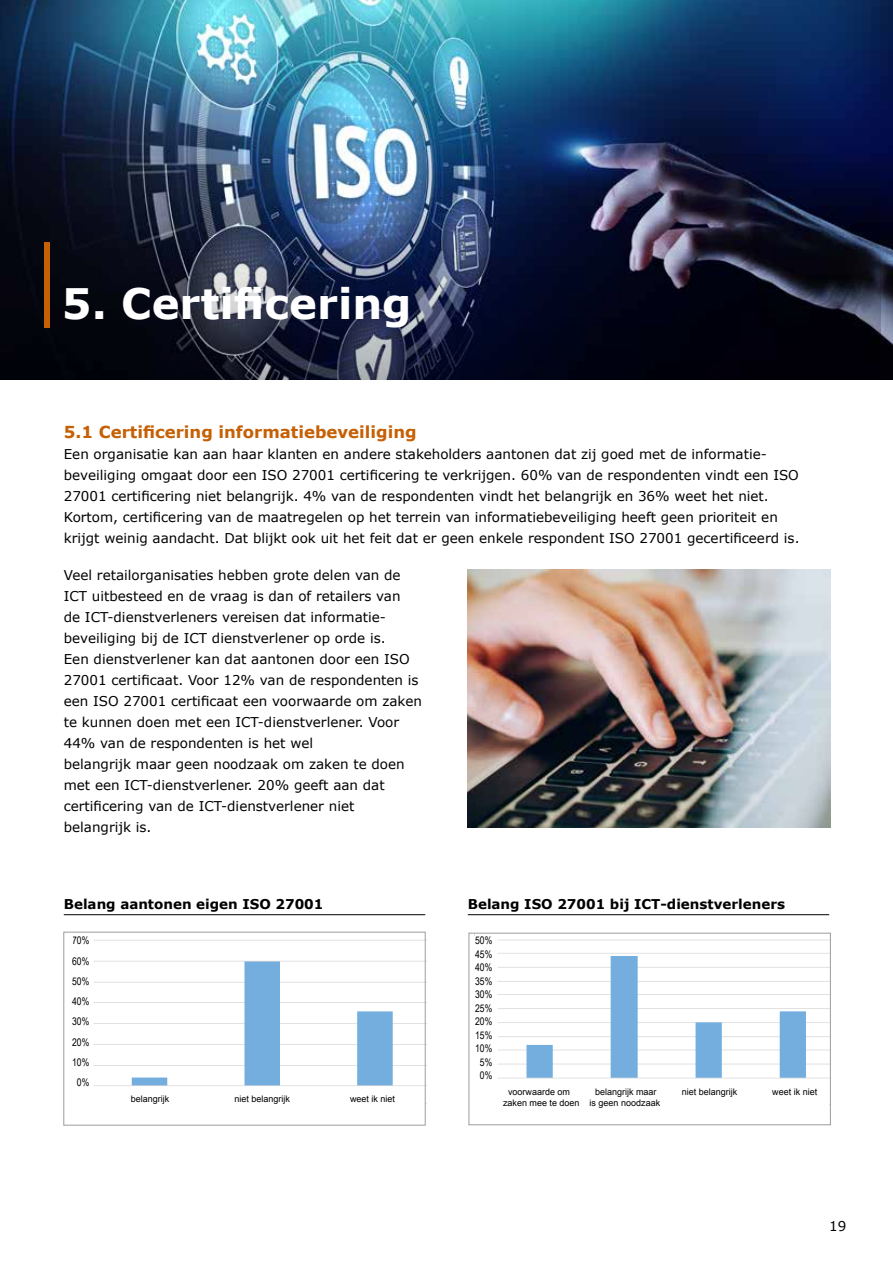
<style>
.page{position:relative;width:893px;height:1263px;background:#fff}
.page>*{position:absolute;margin:0;border:0;box-sizing:border-box;transform-origin:0 0}
.t1{font:700 42px "Verdana";color:#fff}
.t2{font:700 16.5px "Verdana";color:#c66005}
.t3{font:13.5px/21px "Verdana";color:#000}
.t4{font:700 13.5px "Verdana";color:#000}
.t5{font:10.5px/13.5px "Arial Narrow";color:#000;text-align:center}
.t6{font:9px "Arial";color:#000}
</style>
<div class="page">
<img style="left:0;top:0;width:893px;height:379px">
<img style="left:0;top:140px;width:880px;height:239px">
<div style="left:45px;top:242px;width:5px;height:85px;background:#c66005"></div>
<img style="left:497px;top:939px;width:332px;height:140px">
<div style="left:469px;top:933px;width:362px;height:192px;border:1px solid #9d9d9c"></div>
<hr style="left:468px;top:914px;width:361px;height:1px;background:#000">
<img style="left:468px;top:570px;width:363px;height:257px">
<img style="left:93px;top:940px;width:331px;height:146px">
<hr style="left:64px;top:914px;width:361px;height:1px;background:#000">
<div style="left:63px;top:932px;width:363px;height:193px;border:1px solid #9d9d9c"></div>
<h1 class="t1" style="left:62px;top:276px;width:351px">5. Certificering</h1>
<p class="t2" style="left:64px;top:421px;width:354px">5.1 Certificering informatiebeveiliging</p>
<p class="t3" style="left:64px;top:443px;width:737px">Een organisatie kan aan haar klanten en andere stakeholders aantonen dat zij goed met de informatie&shy;beveiliging omgaat door een ISO 27001 certificering te verkrijgen. 60% van de respondenten vindt een ISO 27001 certificering niet belangrijk. 4% van de respondenten vindt het belangrijk en 36% weet het niet.<br>Kortom, certificering van de maatregelen op het terrein van informatiebeveiliging heeft geen prioriteit en krijgt weinig aandacht. Dat blijkt ook uit het feit dat er geen enkele respondent ISO 27001 gecertificeerd is.</p>
<p class="t3" style="left:64px;top:564px;width:360px">Veel retailorganisaties hebben grote delen van de ICT uitbesteed en de vraag is dan of retailers van<br>de ICT-dienstverleners vereisen dat informatie&shy;beveiliging bij de ICT dienstverlener op orde is.<br>Een dienstverlener kan dat aantonen door een ISO 27001 certificaat. Voor 12% van de respondenten is een ISO 27001 certificaat een voorwaarde om zaken te kunnen doen met een ICT-dienstverlener. Voor 44% van de respondenten is het wel<br>belangrijk maar geen noodzaak om zaken te doen met een ICT-dienstverlener. 20% geeft aan dat certificering van de ICT-dienstverlener niet belangrijk is.</p>
<p class="t4" style="left:64px;top:896px;width:261px">Belang aantonen eigen ISO 27001</p>
<p class="t5" style="left:72px;top:930px;width:19px;line-height:20.2px">70%<br>60%<br>50%<br>40%<br>30%<br>20%<br>10%<br>0%</p>
<p class="t6" style="left:131px;top:1093px;width:40px">belangrijk</p>
<p class="t6" style="left:234px;top:1093px;width:57px">niet belangrijk</p>
<p class="t6" style="left:350px;top:1093px;width:47px">weet ik niet</p>
<p class="t4" style="left:468px;top:896px;width:319px">Belang ISO 27001 bij ICT-dienstverleners</p>
<p class="t5" style="left:475px;top:933px;width:19px">50%<br>45%<br>40%<br>35%<br>30%<br>25%<br>20%<br>15%<br>10%<br>5%<br>0%</p>
<p class="t6" style="left:508px;top:1086px;width:64px">voorwaarde om</p>
<p class="t6" style="left:595px;top:1086px;width:63px">belangrijk maar</p>
<p class="t6" style="left:682px;top:1086px;width:57px">niet belangrijk</p>
<p class="t6" style="left:772px;top:1086px;width:47px">weet ik niet</p>
<p class="t6" style="left:503px;top:1096px;width:159px">zaken mee te doen is geen noodzaak</p>
<p class="t3" style="left:829px;top:1215px;width:19px">19</p>
</div>
